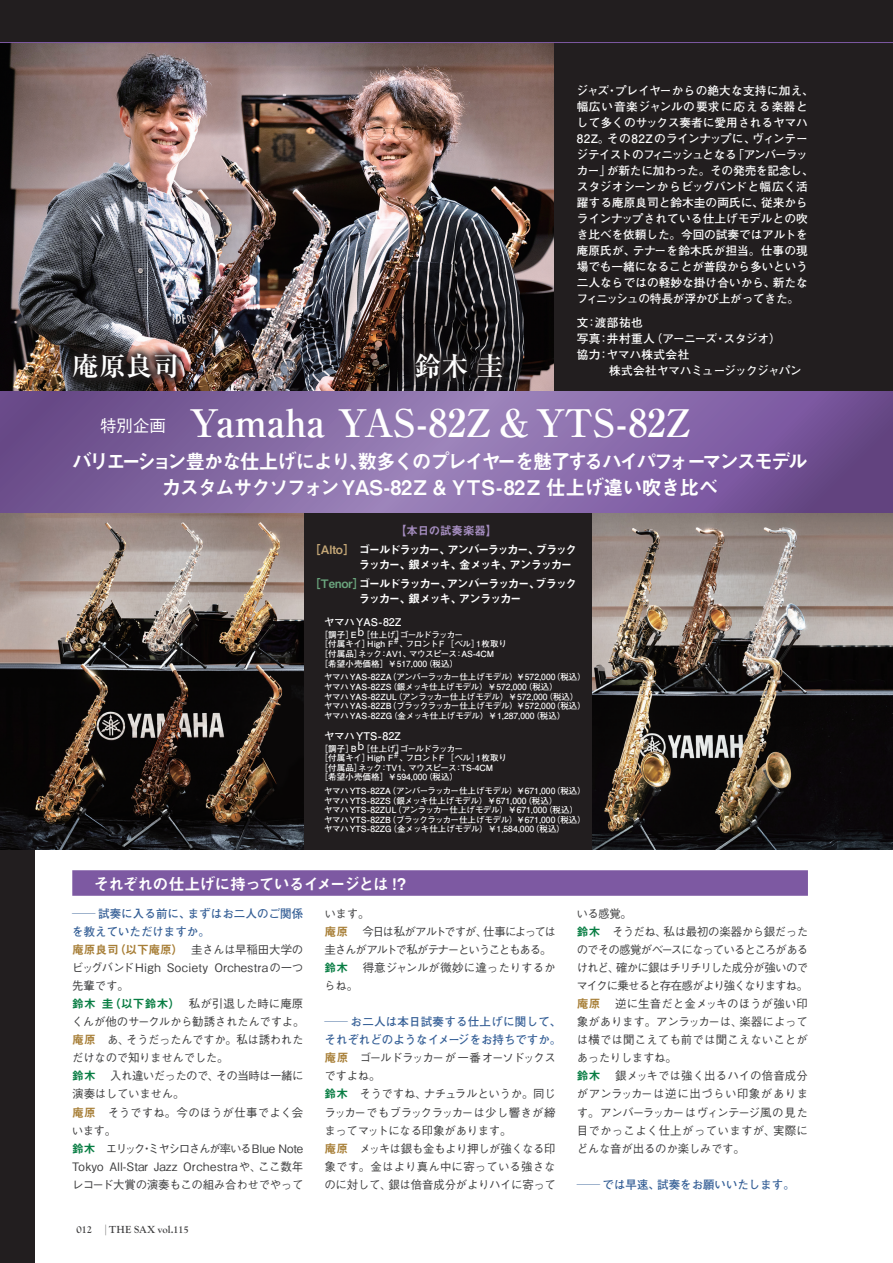
<style>
.page{position:relative;width:893px;height:1263px;background:#fff}
.page>*{position:absolute;margin:0;border:0;box-sizing:border-box;transform-origin:0 0}
.t1{font:700 38.1px "P Ryumin Pr 6 N";letter-spacing:-.005em;color:#fff}
.t2{font:700 26.55px "P Ryumin Pr 6 N";letter-spacing:.01em;color:#fff}
.t3{font:20.25px/26px "Midashi Go Upr MB31";letter-spacing:-.095em;color:#fff;text-align:center}
.t4{font:500 16.8px "Gothic BBB Upr";color:#fff}
.t5{font:15.9px "Midashi Go Upr MB31";letter-spacing:-.065em;color:#fff}
.t6{font:500 11.7px/18px "Gothic BBB Upr";letter-spacing:-.025em;color:#3e3e3f}
.t7{font:700 11.7px/15.9px "Futo Go B101 Upr";letter-spacing:-.01em;color:#fff}
.t8{font:700 11.7px/18px "Futo Go B101 Upr";color:#355f96;scale:2 1}
.t9{font:500 11.7px/18px "Gothic BBB Upr";letter-spacing:-.075em;color:#3e3e3f}
.t10{font:11.7px/19.2px "Midashi Go Upr MB31";letter-spacing:-.125em;color:#fff}
.t11{font:700 11.7px/15.9px "Futo Go B101 Upr";letter-spacing:-.03em;color:#fff}
.t12{font:11.7px/19.2px "Midashi Go Upr MB31";letter-spacing:-.105em;color:#fff;text-align:center}
.t13{font:700 10.65px "Futo Go B101 Upr";color:#fff}
.t14{font:700 10.65px "Goudy Old Sty";color:#3e3e3f}
.t15{font:700 8.55px/9.6px "Futo Go B101 Upr";color:#fff}
.s1{color:#a68ec1}
.s2{color:#c6a877}
.s3{color:#6ba67e}
.s4{font-family:"Midashi Go Upr MB31";font-weight:400;color:#a77e36}
.s5{font-family:"Midashi Go Upr MB31";font-weight:400;color:#087d43}
.s6{font-family:"Koz Min Pro";font-weight:400}
</style>
<div class="page">
<div style="left:0;top:0;width:34px;height:1263px;background:#221e1f"></div>
<div style="left:0;top:0;width:893px;height:849px;background:#221e1f"></div>
<img style="left:0;top:43px;width:554px;height:349px">
<img style="left:0;top:512px;width:303px;height:337px">
<img style="left:592px;top:512px;width:301px;height:337px">
<div style="left:72px;top:870px;width:736px;height:26px;background:#7d59a2"></div>
<svg style="left:0;top:392px;width:893px;height:120px;background:#8164a1"></svg>
<img style="left:64px;top:344px;width:122px;height:44px">
<svg style="left:406px;top:344px;width:106px;height:44px"></svg>
<hr style="left:0;top:42px;width:893px;height:1px;background:#7d59a2">
<h2 class="t2" style="left:72px;top:345px;width:109px">庵原良司</h2>
<h2 class="t2" style="left:415px;top:345px;width:90px">鈴木 圭</h2>
<p class="t7" style="left:577px;top:83px;width:238px">ジャズ・プレイヤーからの絶大な支持に加え、幅広い音楽ジャンルの要求に応える楽器として多くのサックス奏者に愛用されるヤマハ<br>82Z。その82Zのラインナップに、ヴィンテージテイストのフィニッシュとなる「アンバーラッカー」が新たに加わった。その発売を記念し、スタジオシーンからビッグバンドと幅広く活躍する庵原良司と鈴木圭の両氏に、従来からラインナップされている仕上げモデルとの吹き比べを依頼した。今回の試奏ではアルトを庵原氏が、テナーを鈴木氏が担当。仕事の現場でも一緒になることが普段から多いという二人ならではの軽妙な掛け合いから、新たなフィニッシュの特長が浮かび上がってきた。</p>
<p class="t11" style="left:577px;top:314px;width:227px">文：渡部祐也<br>写真：井村重人（アーニーズ・スタジオ）<br>協力：ヤマハ株式会社<br>　　 株式会社ヤマハミュージックジャパン</p>
<h1 class="t1" style="left:189px;top:393px;width:503px">Yamaha YAS-82Z &amp; YTS-82Z</h1>
<h3 class="t3" style="left:72px;top:447px;width:737px">バリエーション豊かな仕上げにより、数多くのプレイヤーを魅了するハイパフォーマンスモデルカスタムサクソフォンYAS-82Z &amp; YTS-82Z 仕上げ違い吹き比べ</h3>
<h3 class="t4" style="left:100px;top:413px;width:67px">特別企画</h3>
<p class="t12" style="left:310px;top:520px;width:269px"><span class="s1">【本日の試奏楽器】<br></span><span class="s2">［Alto］</span>ゴールドラッカー、アンバーラッカー、ブラック</p>
<p class="t10" style="left:310px;top:554px;width:269px;text-indent:49px">ラッカー、銀メッキ、金メッキ、アンラッカー<span class="s3">［Tenor］</span>ゴールドラッカー、アンバーラッカー、ブラック</p>
<p class="t10" style="left:359px;top:588px;width:164px">ラッカー、銀メッキ、アンラッカー</p>
<p class="t13" style="left:324px;top:613px;width:79px">ヤマハYAS-82Z</p>
<p class="t15" style="left:320px;top:629px;width:189px">［調子］E <sup>b</sup>［仕上げ］ゴールドラッカー<br>［付属キイ］High F<sup>#</sup>、フロントF ［ベル］1枚取り［付属品］ネック：AV1、マウスピース：AS-4CM<br>［希望小売価格］￥517,000（税込）</p>
<p class="t15" style="left:324px;top:672px;width:263px">ヤマハYAS-82ZA（アンバーラッカー仕上げモデル）￥572,000（税込）ヤマハYAS-82ZS（銀メッキ仕上げモデル）￥572,000（税込）<br>ヤマハYAS-82ZUL（アンラッカー仕上げモデル）￥572,000（税込）ヤマハYAS-82ZB（ブラックラッカー仕上げモデル）￥572,000（税込）ヤマハYAS-82ZG（金メッキ仕上げモデル）￥1,287,000（税込）</p>
<p class="t13" style="left:324px;top:727px;width:78px">ヤマハYTS-82Z</p>
<p class="t15" style="left:320px;top:743px;width:189px">［調子］B <sup>b</sup>［仕上げ］ゴールドラッカー<br>［付属キイ］High F<sup>#</sup>、フロントF ［ベル］1枚取り［付属品］ネック：TV1、マウスピース：TS-4CM<br>［希望小売価格］￥594,000（税込）</p>
<p class="t15" style="left:324px;top:786px;width:263px">ヤマハYTS-82ZA（アンバーラッカー仕上げモデル）￥671,000（税込）ヤマハYTS-82ZS（銀メッキ仕上げモデル）￥671,000（税込）<br>ヤマハYTS-82ZUL（アンラッカー仕上げモデル）￥671,000（税込）ヤマハYTS-82ZB（ブラックラッカー仕上げモデル）￥671,000（税込）ヤマハYTS-82ZG（金メッキ仕上げモデル）￥1,584,000（税込）</p>
<h3 class="t5" style="left:94px;top:871px;width:314px">それぞれの仕上げに持っているイメージとは !?</h3>
<p class="t8" style="left:72px;top:904px;width:117px">─試奏に入る前に、まずはお二人のご関係を教えていただけますか。</p>
<p class="t6" style="left:72px;top:940px;width:234px"><span class="s4">庵原良司（以下庵原）</span>　圭さんは早稲田大学のビッグバンドHigh Society Orchestraの一つ先輩です。<br><span class="s5">鈴木 圭（以下鈴木）</span>　私が引退した時に庵原くんが他のサークルから勧誘されたんですよ。<span class="s4">庵原</span>　あ、そうだったんですか。私は誘われただけなので知りませんでした。<br><span class="s5">鈴木</span>　入れ違いだったので、その当時は一緒に演奏はしていません。<br><span class="s4">庵原</span>　そうですね。今のほうが仕事でよく会います。<br><span class="s5">鈴木</span>　エリック・ミヤシロさんが率いるBlue Note<br>Tokyo All-Star Jazz Orchestraや、ここ数年レコード大賞の演奏もこの組み合わせでやって</p>
<p class="t9" style="left:324px;top:903px;width:233px">います。<br><span class="s4">庵原</span>　今日は私がアルトですが、仕事によっては圭さんがアルトで私がテナーということもある。<span class="s5">鈴木</span>　得意ジャンルが微妙に違ったりするからね。</p>
<p class="t8" style="left:325px;top:1012px;width:120px">─お二人は本日試奏する仕上げに関して、それぞれどのようなイメージをお持ちですか。</p>
<p class="t6" style="left:324px;top:1048px;width:233px"><span class="s4">庵原</span>　ゴールドラッカーが一番オーソドックスですよね。<br><span class="s5">鈴木</span>　そうですね、ナチュラルというか。同じラッカーでもブラックラッカーは少し響きが締まってマットになる印象があります。<br><span class="s4">庵原</span>　メッキは銀も金もより押しが強くなる印象です。金はより真ん中に寄っている強さなのに対して、銀は倍音成分がよりハイに寄って</p>
<p class="t14" style="left:77px;top:1224px;width:114px">012 <span class="s6">｜</span>THE SAX vol.115</p>
<p class="t6" style="left:576px;top:903px;width:233px">いる感覚。<br><span class="s5">鈴木</span>　そうだね、私は最初の楽器から銀だったのでその感覚がベースになっているところがあるけれど、確かに銀はチリチリした成分が強いのでマイクに乗せると存在感がより強くなりますね。<span class="s4">庵原</span>　逆に生音だと金メッキのほうが強い印象があります。アンラッカーは、楽器によっては横では聞こえても前では聞こえないことがあったりしますね。<br><span class="s5">鈴木</span>　銀メッキでは強く出るハイの倍音成分がアンラッカーは逆に出づらい印象があります。アンバーラッカーはヴィンテージ風の見た目でかっこよく仕上がっていますが、実際にどんな音が出るのか楽しみです。</p>
<p class="t8" style="left:577px;top:1175px;width:110px">─では早速、試奏をお願いいたします。</p>
</div>
